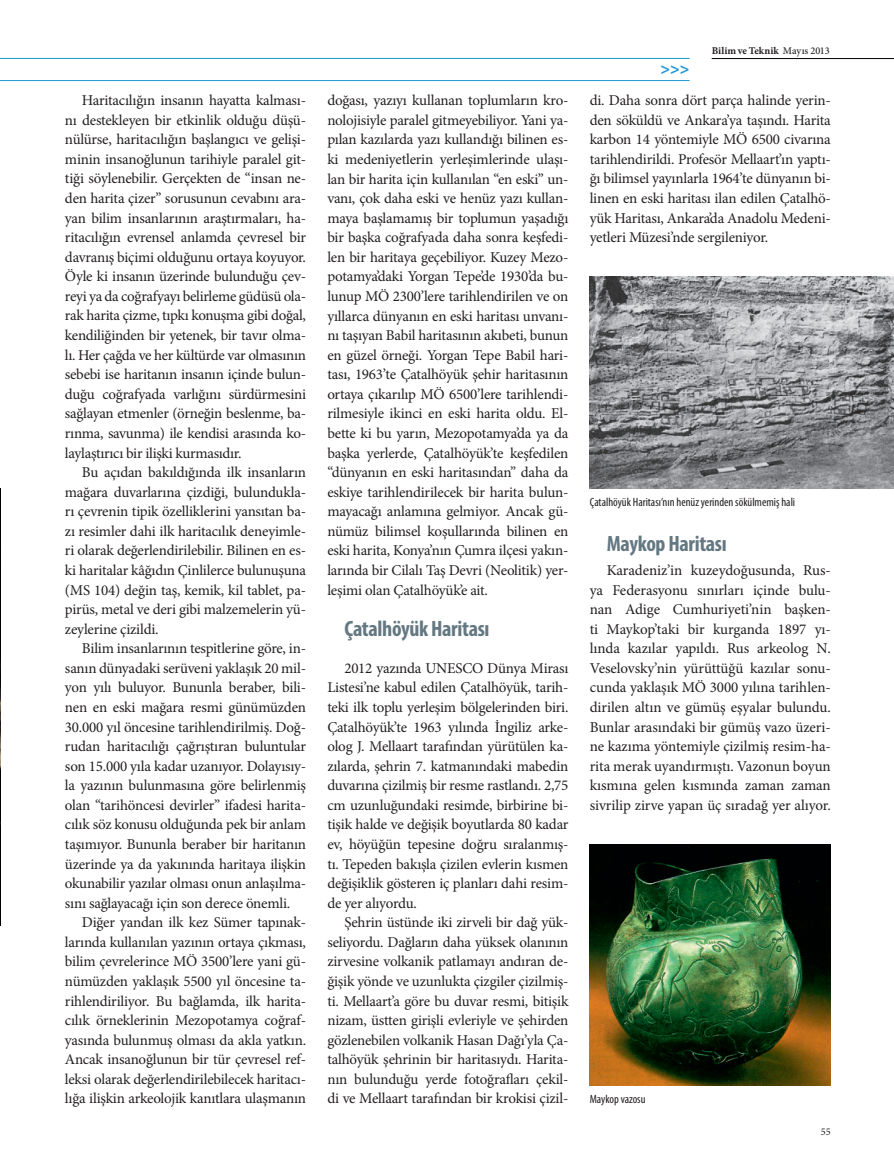
<style>
.page{position:relative;width:894px;height:1172px;background:#fff}
.page>*{position:absolute;margin:0;border:0;box-sizing:border-box;transform-origin:0 0}
.t1{font:700 condensed 22.2px "Myriad Pro";letter-spacing:-.015em;color:#647882}
.t2{font:700 16.2px "Myriad Pro";color:#1d99d6}
.t3{font:15px/19.5px "Minion Pro";letter-spacing:-.015em;color:#231f20;text-align:justify}
.t4{font:condensed 12px "Myriad Pro";color:#231f20}
.t5{font:700 10.35px "Minion Pro";letter-spacing:.005em;color:#231f20}
.t6{font:10.35px "Minion Pro";color:#231f20}
.s1{font-weight:500}
</style>
<div class="page">
<img style="left:0;top:488px;width:1px;height:437px">
<hr style="left:711px;top:58px;width:182px;height:1px;background:#000103">
<hr style="left:0;top:80px;width:689px;height:1px;background:#1d99d6">
<hr style="left:0;top:58px;width:689px;height:1px;background:#1d99d6">
<img style="left:589px;top:844px;width:241px;height:241px">
<img style="left:589px;top:276px;width:304px;height:212px">
<p class="t3" style="left:65px;top:91px;width:242px;text-indent:17px">Haritacılığın insanın hayatta kalması&shy;nı destekleyen bir etkinlik olduğu düşü&shy;nülürse, haritacılığın başlangıcı ve gelişi&shy;minin insanoğlunun tarihiyle paralel git&shy;tiği söylenebilir. Gerçekten de “insan ne&shy;den harita çizer” sorusunun cevabını ara&shy;yan bilim insanlarının araştırmaları, ha&shy;ritacılığın evrensel anlamda çevresel bir davranış biçimi olduğunu ortaya koyuyor.<br>Öyle ki insanın üzerinde bulunduğu çev&shy;reyi ya da coğrafyayı belirleme güdüsü ola&shy;rak harita çizme, tıpkı konuşma gibi doğal, kendiliğinden bir yetenek, bir tavır olma&shy;lı. Her çağda ve her kültürde var olmasının sebebi ise haritanın insanın içinde bulun&shy;duğu coğrafyada varlığını sürdürmesini sağlayan etmenler (örneğin beslenme, ba&shy;rınma, savunma) ile kendisi arasında ko&shy;laylaştırıcı bir ilişki kurmasıdır.</p>
<p class="t3" style="left:65px;top:462px;width:242px;text-indent:17px">Bu açıdan bakıldığında ilk insanların mağara duvarlarına çizdiği, bulundukla&shy;rı çevrenin tipik özelliklerini yansıtan ba&shy;zı resimler dahi ilk haritacılık deneyimle&shy;ri olarak değerlendirilebilir. Bilinen en es&shy;ki haritalar kâğıdın Çinlilerce bulunuşuna (MS 104) değin taş, kemik, kil tablet, pa&shy;pirüs, metal ve deri gibi malzemelerin yü&shy;zeylerine çizildi.</p>
<p class="t3" style="left:65px;top:638px;width:242px;text-indent:17px">Bilim insanlarının tespitlerine göre, in&shy;sanın dünyadaki serüveni yaklaşık 20 mil&shy;yon yılı buluyor. Bununla beraber, bili&shy;nen en eski mağara resmi günümüzden 30.000 yıl öncesine tarihlendirilmiş. Doğ&shy;rudan haritacılığı çağrıştıran buluntular son 15.000 yıla kadar uzanıyor. Dolayısıy&shy;la yazının bulunmasına göre belirlenmiş olan “tarihöncesi devirler” ifadesi harita&shy;cılık söz konusu olduğunda pek bir anlam taşımıyor. Bununla beraber bir haritanın üzerinde ya da yakınında haritaya ilişkin okunabilir yazılar olması onun anlaşılma&shy;sını sağlayacağı için son derece önemli.</p>
<p class="t3" style="left:65px;top:912px;width:242px;text-indent:17px">Diğer yandan ilk kez Sümer tapınak&shy;larında kullanılan yazının ortaya çıkması, bilim çevrelerince MÖ 3500’lere yani gü&shy;nümüzden yaklaşık 5500 yıl öncesine ta&shy;rihlendiriliyor. Bu bağlamda, ilk harita&shy;cılık örneklerinin Mezopotamya coğraf&shy;yasında bulunmuş olması da akla yatkın.<br>Ancak insanoğlunun bir tür çevresel ref&shy;leksi olarak değerlendirilebilecek haritacı&shy;lığa ilişkin arkeolojik kanıtlara ulaşmanın</p>
<p class="t3" style="left:327px;top:91px;width:242px">doğası, yazıyı kullanan toplumların kro&shy;nolojisiyle paralel gitmeyebiliyor. Yani ya&shy;pılan kazılarda yazı kullandığı bilinen es&shy;ki medeniyetlerin yerleşimlerinde ulaşı&shy;lan bir harita için kullanılan “en eski” un&shy;vanı, çok daha eski ve henüz yazı kullan&shy;maya başlamamış bir toplumun yaşadığı bir başka coğrafyada daha sonra keşfedi&shy;len bir haritaya geçebiliyor. Kuzey Mezo&shy;potamya’daki Yorgan Tepe’de 1930’da bu&shy;lunup MÖ 2300’lere tarihlendirilen ve on yıllarca dünyanın en eski haritası unvanı&shy;nı taşıyan Babil haritasının akıbeti, bunun en güzel örneği. Yorgan Tepe Babil hari&shy;tası, 1963’te Çatalhöyük şehir haritasının ortaya çıkarılıp MÖ 6500’lere tarihlendi&shy;rilmesiyle ikinci en eski harita oldu. El&shy;bette ki bu yarın, Mezopotamya’da ya da başka yerlerde, Çatalhöyük’te keşfedilen “dünyanın en eski haritasından” daha da eskiye tarihlendirilecek bir harita bulun&shy;mayacağı anlamına gelmiyor. Ancak gü&shy;nümüz bilimsel koşullarında bilinen en eski harita, Konya’nın Çumra ilçesi yakın&shy;larında bir Cilalı Taş Devri (Neolitik) yer&shy;leşimi olan Çatalhöyük’e ait.</p>
<h1 class="t1" style="left:344px;top:615px;width:147px">Çatalhöyük Haritası</h1>
<p class="t3" style="left:327px;top:658px;width:242px;text-indent:17px">2012 yazında UNESCO Dünya Mirası Listesi’ne kabul edilen Çatalhöyük, tarih&shy;teki ilk toplu yerleşim bölgelerinden biri.<br>Çatalhöyük’te 1963 yılında İngiliz arke&shy;olog J. Mellaart tarafından yürütülen ka&shy;zılarda, şehrin 7. katmanındaki mabedin duvarına çizilmiş bir resme rastlandı. 2,75 cm uzunluğundaki resimde, birbirine bi&shy;tişik halde ve değişik boyutlarda 80 kadar ev, höyüğün tepesine doğru sıralanmış&shy;tı. Tepeden bakışla çizilen evlerin kısmen değişiklik gösteren iç planları dahi resim&shy;de yer alıyordu.</p>
<p class="t3" style="left:327px;top:912px;width:242px;text-indent:17px">Şehrin üstünde iki zirveli bir dağ yük&shy;seliyordu. Dağların daha yüksek olanının zirvesine volkanik patlamayı andıran de&shy;ğişik yönde ve uzunlukta çizgiler çizilmiş&shy;ti. Mellaart’a göre bu duvar resmi, bitişik nizam, üstten girişli evleriyle ve şehirden gözlenebilen volkanik Hasan Dağı’yla Ça&shy;talhöyük şehrinin bir haritasıydı. Harita&shy;nın bulunduğu yerde fotoğrafları çekil&shy;di ve Mellaart tarafından bir krokisi çizil-</p>
<p class="t2" style="left:660px;top:58px;width:30px">&gt;&gt;&gt;</p>
<p class="t5" style="left:711px;top:44px;width:119px">Bilim ve Teknik <span class="s1">Mayıs 2013</span></p>
<p class="t3" style="left:589px;top:91px;width:242px">di. Daha sonra dört parça halinde yerin&shy;den söküldü ve Ankara’ya taşındı. Harita karbon 14 yöntemiyle MÖ 6500 civarına tarihlendirildi. Profesör Mellaart’ın yaptı&shy;ğı bilimsel yayınlarla 1964’te dünyanın bi&shy;linen en eski haritası ilan edilen Çatalhö&shy;yük Haritası, Ankara’da Anadolu Medeni&shy;yetleri Müzesi’nde sergileniyor.</p>
<p class="t4" style="left:589px;top:494px;width:207px">Çatalhöyük Haritası’nın henüz yerinden sökülmemiş hali</p>
<h1 class="t1" style="left:606px;top:529px;width:121px">Maykop Haritası</h1>
<p class="t3" style="left:589px;top:560px;width:242px;text-indent:17px">Karadeniz’in kuzeydoğusunda, Rus&shy;ya Federasyonu sınırları içinde bulu&shy;nan Adige Cumhuriyeti’nin başken&shy;ti Maykop’taki bir kurganda 1897 yı&shy;lında kazılar yapıldı. Rus arkeolog N.<br>Veselovsky’nin yürüttüğü kazılar sonu&shy;cunda yaklaşık MÖ 3000 yılına tarihlen&shy;dirilen altın ve gümüş eşyalar bulundu.<br>Bunlar arasındaki bir gümüş vazo üzeri&shy;ne kazıma yöntemiyle çizilmiş resim-ha&shy;rita merak uyandırmıştı. Vazonun boyun kısmına gelen kısmında zaman zaman sivrilip zirve yapan üç sıradağ yer alıyor.</p>
<p class="t4" style="left:589px;top:1091px;width:57px">Maykop vazosu</p>
<p class="t6" style="left:820px;top:1124px;width:11px">55</p>
</div>
